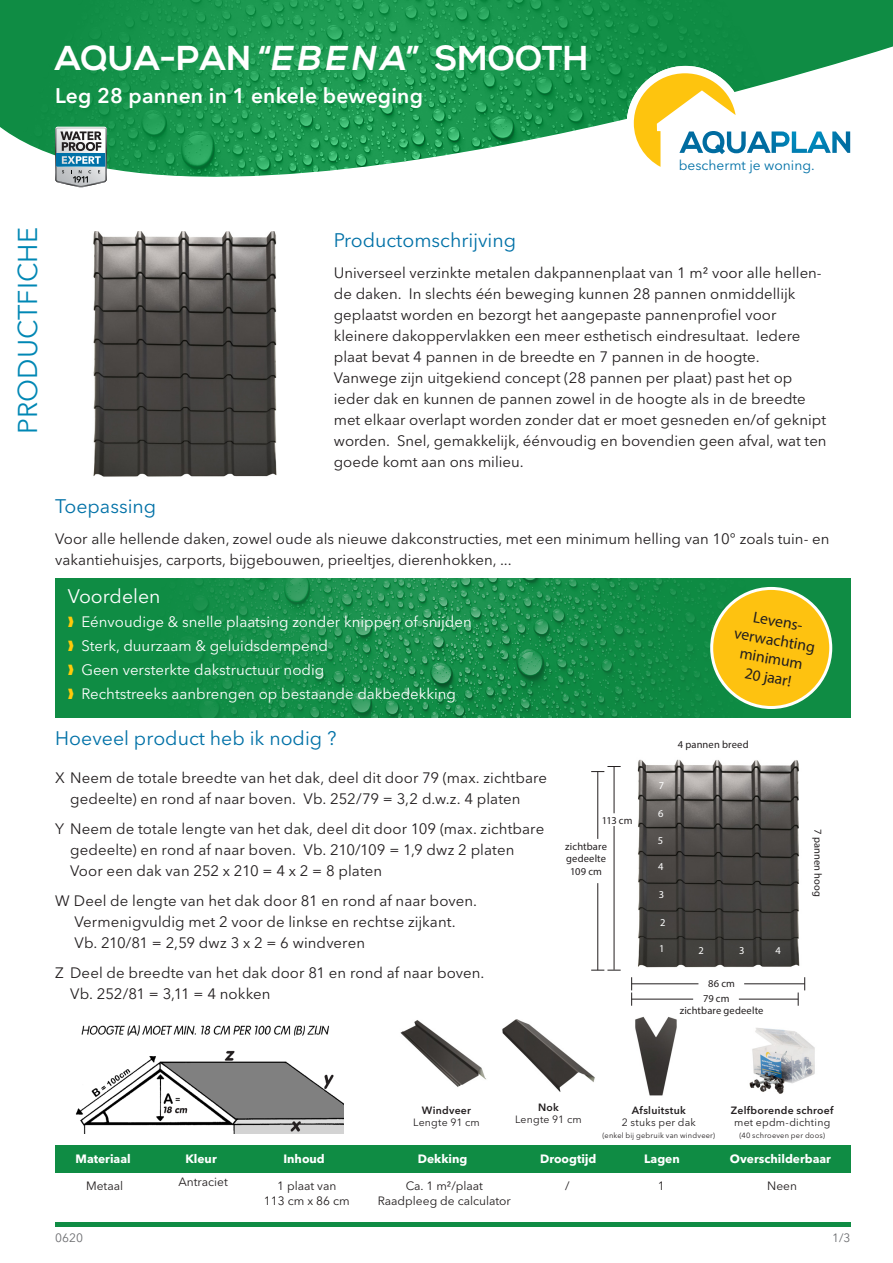
<style>
.page{position:relative;width:893px;height:1263px;background:#fff}
.page>*{position:absolute;margin:0;border:0;box-sizing:border-box;transform-origin:0 0}
.t1{font:700 34.5px "Nexa";letter-spacing:.01em;color:#fff}
.t2{font:27px "Avenir Next LT Pro";color:#0087b4}
.t3{font:600 21px "Avenir Next LT Pro";letter-spacing:.01em;color:#fff}
.t4{font:19.5px "Avenir Next LT Pro";color:#0071a7}
.t5{font:19.5px "Avenir Next LT Pro";color:#fff}
.t6{font:15.75px/18.9px "Myriad Pro";color:#231f20;text-align:center}
.t7{font:15px/21px "Avenir Next LT Pro";color:#231f20}
.t8{font:15px "Avenir Next LT Pro";color:#fff}
.t9{font:13.8px "Avenir Next LT Pro";color:#0071a7}
.t10{font:12px "Avenir Next LT Pro";color:#231f20}
.t11{font:700 12px "Avenir Next LT Pro";color:#fff}
.t12{font:12px "Avenir Next LT Pro";color:#6c6d70}
.t13{font:10.5px "Myriad Pro";letter-spacing:.01em;color:#231f20}
.t14{font:600 10.5px/12px "Avenir Next LT Pro";letter-spacing:.025em;color:#231f20;text-align:center}
.t15{font:10.5px "Avenir Next LT Pro";letter-spacing:.02em;color:#231f20}
.t16{font:10.5px "Myriad Pro";color:#fff}
.t17{font:7.5px "Avenir Next LT Pro";letter-spacing:.025em;color:#231f20}
.s1{font-style:italic}
.s2{color:#feca0a}
.s3{font-weight:400}
</style>
<div class="page">
<div style="left:55px;top:1145px;width:795px;height:28px;background:#0f8c44"></div>
<div style="left:55px;top:1222px;width:795px;height:5px;background:#0f8c44"></div>
<img style="left:93px;top:275px;width:184px;height:202px">
<img style="left:55px;top:578px;width:795px;height:140px">
<div style="left:712px;top:588px;width:119px;height:119px;background:#fec210;border-radius:50%"></div>
<div style="left:710px;top:587px;width:122px;height:122px;border:3px solid #fff;border-radius:50%"></div>
<img style="left:400px;top:1020px;width:86px;height:67px">
<img style="left:502px;top:1019px;width:93px;height:73px">
<img style="left:635px;top:1017px;width:42px;height:79px">
<img style="left:637px;top:759px;width:163px;height:209px">
<svg style="left:631px;top:977px;width:1px;height:29px"></svg>
<svg style="left:798px;top:977px;width:7px;height:29px"></svg>
<svg style="left:591px;top:766px;width:30px;height:6px"></svg>
<svg style="left:591px;top:970px;width:30px;height:1px"></svg>
<hr style="left:744px;top:983px;width:61px;height:1px;background:#231f20">
<hr style="left:739px;top:999px;width:59px;height:1px;background:#231f20">
<hr style="left:632px;top:983px;width:66px;height:1px;background:#231f20">
<hr style="left:632px;top:999px;width:61px;height:1px;background:#231f20">
<hr style="left:614px;top:826px;width:1px;height:144px;background:#231f20">
<hr style="left:614px;top:766px;width:1px;height:47px;background:#231f20">
<hr style="left:597px;top:771px;width:1px;height:68px;background:#231f20">
<hr style="left:597px;top:883px;width:1px;height:87px;background:#231f20">
<img style="left:76px;top:1025px;width:268px;height:109px">
<svg style="left:93px;top:257px;width:183px;height:18px;background:#85817e"></svg>
<img style="left:0;top:0;width:893px;height:257px">
<svg style="left:55px;top:127px;width:52px;height:60px"></svg>
<div style="left:627px;top:66px;width:117px;height:118px;background:#fff;border-radius:50%"></div>
<svg style="left:634px;top:73px;width:216px;height:94px"></svg>
<img style="left:749px;top:1028px;width:66px;height:66px">
<p class="t1" style="left:55px;top:38px;width:534px">AQUA-PAN “<span class="s1">EBENA</span>” SMOOTH</p>
<p class="t3" style="left:55px;top:83px;width:369px">Leg 28 pannen in 1 enkele beweging</p>
<p class="t9" style="left:679px;top:157px;width:137px">beschermt je woning.</p>
<p class="t2" style="left:12px;top:434px;width:208px;rotate:-90deg">PRODUCTFICHE</p>
<p class="t4" style="left:334px;top:228px;width:184px">Productomschrijving</p>
<p class="t7" style="left:334px;top:262px;width:494px">Universeel verzinkte metalen dakpannenplaat van 1 m² voor alle hellen&shy;de daken. In slechts één beweging kunnen 28 pannen onmiddellijk geplaatst worden en bezorgt het aangepaste pannenprofiel voor kleinere dakoppervlakken een meer esthetisch eindresultaat. Iedere plaat bevat 4 pannen in de breedte en 7 pannen in de hoogte.<br>Vanwege zijn uitgekiend concept (28 pannen per plaat) past het op ieder dak en kunnen de pannen zowel in de hoogte als in de breedte met elkaar overlapt worden zonder dat er moet gesneden en/of geknipt worden. Snel, gemakkelijk, éénvoudig en bovendien geen afval, wat ten goede komt aan ons milieu.</p>
<p class="t4" style="left:55px;top:494px;width:102px">Toepassing</p>
<p class="t7" style="left:55px;top:528px;width:776px">Voor alle hellende daken, zowel oude als nieuwe dakconstructies, met een minimum helling van 10° zoals tuin- en vakantiehuisjes, carports, bijgebouwen, prieeltjes, dierenhokken, ...</p>
<p class="t5" style="left:68px;top:585px;width:94px">Voordelen</p>
<p class="t8" style="left:68px;top:613px;width:405px"><span class="s2">❱</span> Eénvoudige &amp; snelle plaatsing zonder knippen of snijden</p>
<p class="t8" style="left:68px;top:637px;width:262px"><span class="s2">❱</span> Sterk, duurzaam &amp; geluidsdempend</p>
<p class="t8" style="left:68px;top:661px;width:258px"><span class="s2">❱</span> Geen versterkte dakstructuur nodig</p>
<p class="t8" style="left:68px;top:685px;width:390px"><span class="s2">❱</span> Rechtstreeks aanbrengen op bestaande dakbedekking</p>
<p class="t4" style="left:55px;top:727px;width:283px">Hoeveel product heb ik nodig ?</p>
<p class="t7" style="left:70px;top:767px;width:478px;text-indent:-15px">X Neem de totale breedte van het dak, deel dit door 79 (max. zichtbare gedeelte) en rond af naar boven. Vb. 252/79 = 3,2 d.w.z. 4 platen</p>
<p class="t7" style="left:70px;top:818px;width:476px;text-indent:-15px">Y Neem de totale lengte van het dak, deel dit door 109 (max. zichtbare gedeelte) en rond af naar boven. Vb. 210/109 = 1,9 dwz 2 platen</p>
<p class="t7" style="left:70px;top:860px;width:314px">Voor een dak van 252 x 210 = 4 x 2 = 8 platen</p>
<p class="t7" style="left:55px;top:890px;width:423px">W Deel de lengte van het dak door 81 en rond af naar boven.</p>
<p class="t7" style="left:74px;top:911px;width:383px">Vermenigvuldig met 2 voor de linkse en rechtse zijkant.</p>
<p class="t7" style="left:74px;top:932px;width:292px">Vb. 210/81 = 2,59 dwz 3 x 2 = 6 windveren</p>
<p class="t7" style="left:55px;top:962px;width:431px">Z Deel de breedte van het dak door 81 en rond af naar boven.</p>
<p class="t7" style="left:70px;top:983px;width:202px">Vb. 252/81 = 3,11 = 4 nokken</p>
<p class="t13" style="left:602px;top:813px;width:32px">113 cm</p>
<p class="t13" style="left:565px;top:840px;width:43px">zichtbare</p>
<p class="t13" style="left:566px;top:852px;width:41px">gedeelte</p>
<p class="t13" style="left:570px;top:865px;width:33px">109 cm</p>
<p class="t6" style="left:739px;top:604px;width:83px;rotate:10deg">Levens&shy;verwachting minimum</p>
<p class="t6" style="left:747px;top:663px;width:48px;rotate:10deg">20 jaar!</p>
<p class="t16" style="left:659px;top:779px;width:7px">7</p>
<p class="t13" style="left:678px;top:738px;width:72px">4 pannen breed</p>
<p class="t16" style="left:658px;top:807px;width:7px">6</p>
<p class="t16" style="left:658px;top:834px;width:7px">5</p>
<p class="t16" style="left:658px;top:860px;width:7px">4</p>
<p class="t16" style="left:659px;top:888px;width:7px">3</p>
<p class="t16" style="left:660px;top:916px;width:7px">2</p>
<p class="t16" style="left:659px;top:942px;width:7px">1</p>
<p class="t16" style="left:699px;top:943px;width:7px">2</p>
<p class="t16" style="left:775px;top:943px;width:7px">4</p>
<p class="t16" style="left:739px;top:944px;width:7px">3</p>
<p class="t13" style="left:708px;top:977px;width:28px">86 cm</p>
<p class="t13" style="left:703px;top:992px;width:28px">79 cm</p>
<p class="t13" style="left:680px;top:1004px;width:85px">zichtbare gedeelte</p>
<p class="t13" style="left:824px;top:829px;width:70px;rotate:90deg">7 pannen hoog</p>
<p class="t14" style="left:422px;top:1104px;width:51px">Windveer</p>
<p class="t15" style="left:413px;top:1115px;width:68px">Lengte 91 cm</p>
<p class="t14" style="left:538px;top:1101px;width:22px">Nok</p>
<p class="t15" style="left:515px;top:1113px;width:68px">Lengte 91 cm</p>
<p class="t14" style="left:632px;top:1104px;width:55px">Afsluitstuk</p>
<p class="t15" style="left:622px;top:1115px;width:76px">2 stuks per dak</p>
<p class="t17" style="left:602px;top:1130px;width:114px">(enkel bij gebruik van windveer)</p>
<p class="t14" style="left:731px;top:1104px;width:104px">Zelfborende schroef <span class="s3">met epdm-dichting</span></p>
<p class="t17" style="left:739px;top:1130px;width:87px">(40 schroeven per doos)</p>
<p class="t11" style="left:76px;top:1151px;width:57px">Materiaal</p>
<p class="t11" style="left:185px;top:1151px;width:33px">Kleur</p>
<p class="t11" style="left:283px;top:1151px;width:43px">Inhoud</p>
<p class="t11" style="left:418px;top:1151px;width:51px">Dekking</p>
<p class="t11" style="left:540px;top:1151px;width:58px">Droogtijd</p>
<p class="t11" style="left:644px;top:1151px;width:37px">Lagen</p>
<p class="t11" style="left:730px;top:1151px;width:103px">Overschilderbaar</p>
<p class="t10" style="left:86px;top:1179px;width:39px">Metaal</p>
<p class="t10" style="left:178px;top:1174px;width:51px">Antraciet</p>
<p class="t10" style="left:277px;top:1179px;width:61px">1 plaat van</p>
<p class="t10" style="left:264px;top:1194px;width:87px">113 cm x 86 cm</p>
<p class="t10" style="left:406px;top:1179px;width:79px">Ca. 1 m²/plaat</p>
<p class="t10" style="left:378px;top:1194px;width:135px">Raadpleeg de calculator</p>
<p class="t10" style="left:565px;top:1179px;width:6px">/</p>
<p class="t10" style="left:658px;top:1179px;width:8px">1</p>
<p class="t10" style="left:767px;top:1179px;width:31px">Neen</p>
<p class="t12" style="left:55px;top:1231px;width:29px">0620</p>
<p class="t12" style="left:832px;top:1231px;width:20px">1/3</p>
</div>
